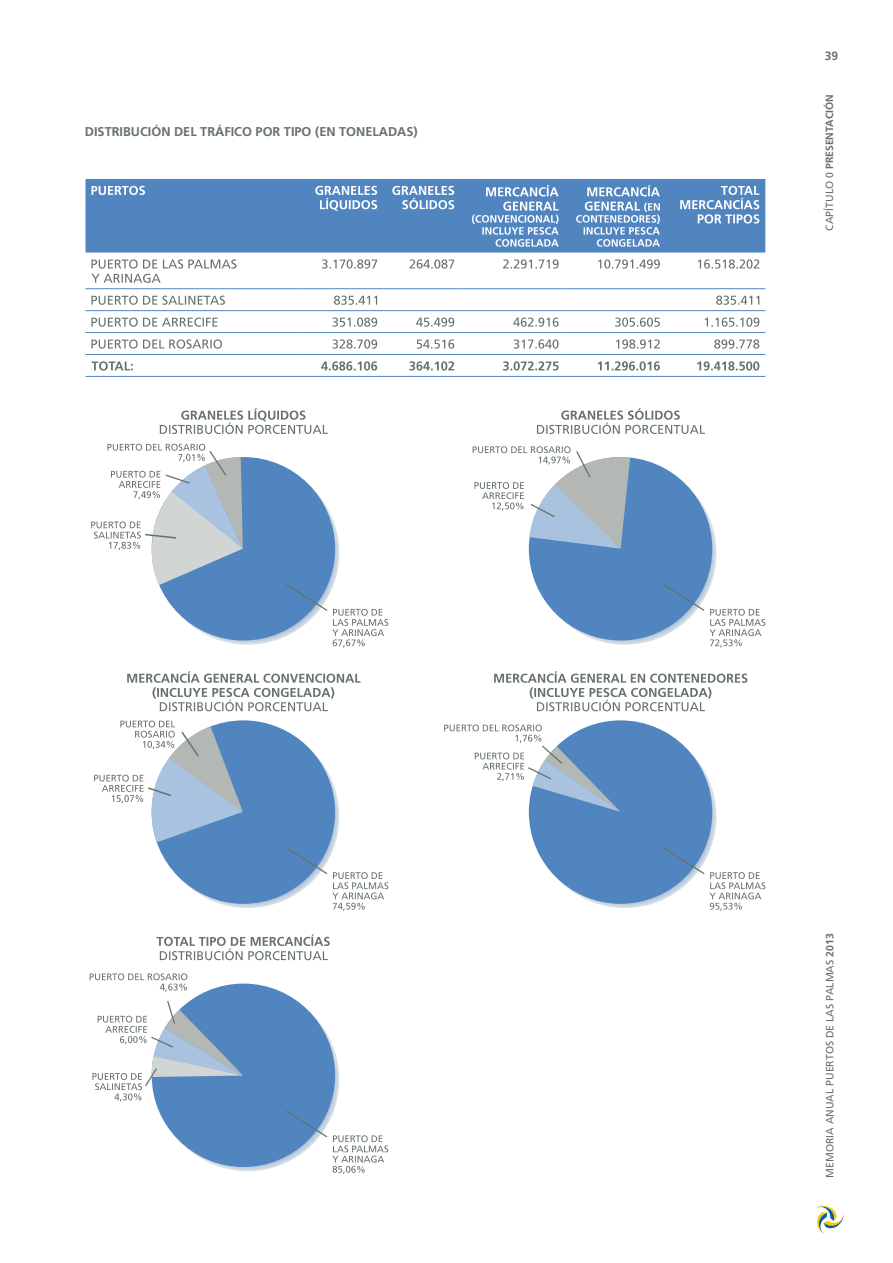
<style>
.page{position:relative;width:893px;height:1263px;background:#fff}
.page>*{position:absolute;margin:0;border:0;box-sizing:border-box;transform-origin:0 0}
.t1{font:700 12.75px "Frutiger";color:#67726b}
.t2{font:700 12px "Frutiger";color:#67726b}
.t3{font:10.5px "Frutiger";color:#67726b}
.t4{font:700 10.5px "Frutiger";color:#67726b}
.s1{font-weight:400}
.s2{font-weight:700}
</style>
<div class="page">
<svg style="left:815px;top:1206px;width:29px;height:29px"></svg>
<div style="left:85px;top:179px;width:680px;height:74px;background:#5185c0"></div>
<hr style="left:85px;top:288px;width:219px;height:1px;background:#5185c0">
<hr style="left:304px;top:288px;width:79px;height:1px;background:#5185c0">
<hr style="left:383px;top:288px;width:77px;height:1px;background:#5185c0">
<hr style="left:460px;top:288px;width:105px;height:1px;background:#5185c0">
<hr style="left:565px;top:288px;width:101px;height:1px;background:#5185c0">
<hr style="left:666px;top:288px;width:99px;height:1px;background:#5185c0">
<hr style="left:85px;top:310px;width:219px;height:1px;background:#5185c0">
<hr style="left:304px;top:310px;width:79px;height:1px;background:#5185c0">
<hr style="left:383px;top:310px;width:77px;height:1px;background:#5185c0">
<hr style="left:460px;top:310px;width:105px;height:1px;background:#5185c0">
<hr style="left:565px;top:310px;width:101px;height:1px;background:#5185c0">
<hr style="left:666px;top:310px;width:99px;height:1px;background:#5185c0">
<hr style="left:85px;top:332px;width:219px;height:1px;background:#5185c0">
<hr style="left:304px;top:332px;width:79px;height:1px;background:#5185c0">
<hr style="left:383px;top:332px;width:77px;height:1px;background:#5185c0">
<hr style="left:460px;top:332px;width:105px;height:1px;background:#5185c0">
<hr style="left:565px;top:332px;width:101px;height:1px;background:#5185c0">
<hr style="left:666px;top:332px;width:99px;height:1px;background:#5185c0">
<hr style="left:85px;top:354px;width:219px;height:1px;background:#5185c0">
<hr style="left:304px;top:354px;width:79px;height:1px;background:#5185c0">
<hr style="left:383px;top:354px;width:77px;height:1px;background:#5185c0">
<hr style="left:460px;top:354px;width:105px;height:1px;background:#5185c0">
<hr style="left:565px;top:354px;width:101px;height:1px;background:#5185c0">
<hr style="left:666px;top:354px;width:99px;height:1px;background:#5185c0">
<hr style="left:85px;top:376px;width:219px;height:1px;background:#5185c0">
<hr style="left:304px;top:376px;width:79px;height:1px;background:#5185c0">
<hr style="left:383px;top:376px;width:77px;height:1px;background:#5185c0">
<hr style="left:460px;top:376px;width:105px;height:1px;background:#5185c0">
<hr style="left:565px;top:376px;width:101px;height:1px;background:#5185c0">
<hr style="left:666px;top:376px;width:99px;height:1px;background:#5185c0">
<svg style="left:91px;top:186px;width:54px;height:9px"></svg>
<svg style="left:315px;top:186px;width:62px;height:25px"></svg>
<svg style="left:392px;top:186px;width:62px;height:23px"></svg>
<svg style="left:472px;top:185px;width:87px;height:62px;background:#79a1ce"></svg>
<svg style="left:576px;top:185px;width:84px;height:62px;background:#7da4cf"></svg>
<svg style="left:680px;top:186px;width:79px;height:38px;background:#7aa1ce"></svg>
<svg style="left:91px;top:259px;width:145px;height:24px"></svg>
<svg style="left:322px;top:259px;width:55px;height:10px"></svg>
<svg style="left:410px;top:259px;width:44px;height:10px"></svg>
<svg style="left:503px;top:259px;width:56px;height:10px"></svg>
<svg style="left:598px;top:259px;width:62px;height:10px"></svg>
<svg style="left:698px;top:259px;width:61px;height:10px"></svg>
<svg style="left:91px;top:296px;width:134px;height:9px"></svg>
<svg style="left:334px;top:296px;width:43px;height:9px"></svg>
<svg style="left:716px;top:296px;width:43px;height:9px"></svg>
<svg style="left:91px;top:317px;width:127px;height:10px"></svg>
<svg style="left:332px;top:317px;width:45px;height:10px"></svg>
<svg style="left:416px;top:317px;width:38px;height:10px"></svg>
<svg style="left:513px;top:317px;width:46px;height:10px"></svg>
<svg style="left:615px;top:317px;width:45px;height:10px"></svg>
<svg style="left:705px;top:317px;width:54px;height:10px"></svg>
<svg style="left:91px;top:339px;width:131px;height:10px"></svg>
<svg style="left:332px;top:339px;width:45px;height:10px"></svg>
<svg style="left:417px;top:339px;width:37px;height:10px"></svg>
<svg style="left:514px;top:339px;width:45px;height:10px"></svg>
<svg style="left:616px;top:339px;width:44px;height:10px"></svg>
<svg style="left:714px;top:339px;width:45px;height:10px"></svg>
<svg style="left:91px;top:361px;width:42px;height:10px"></svg>
<svg style="left:321px;top:361px;width:56px;height:10px"></svg>
<svg style="left:409px;top:361px;width:45px;height:10px"></svg>
<svg style="left:503px;top:361px;width:56px;height:10px"></svg>
<svg style="left:598px;top:361px;width:62px;height:10px"></svg>
<svg style="left:697px;top:361px;width:62px;height:10px"></svg>
<svg style="left:156px;top:934px;width:174px;height:26px"></svg>
<svg style="left:90px;top:973px;width:97px;height:19px"></svg>
<div style="left:152px;top:983px;width:183px;height:184px;background:#5185c0;border-radius:50%"></div>
<svg style="left:284px;top:1109px;width:104px;height:65px"></svg>
<svg style="left:92px;top:999px;width:151px;height:102px"></svg>
<svg style="left:156px;top:461px;width:183px;height:184px"></svg>
<svg style="left:160px;top:408px;width:168px;height:26px"></svg>
<div style="left:152px;top:457px;width:183px;height:183px;background:#5185c0;border-radius:50%"></div>
<svg style="left:284px;top:582px;width:104px;height:65px"></svg>
<svg style="left:91px;top:444px;width:152px;height:141px"></svg>
<svg style="left:533px;top:461px;width:183px;height:184px"></svg>
<svg style="left:537px;top:408px;width:168px;height:26px"></svg>
<div style="left:529px;top:457px;width:183px;height:183px;background:#5185c0;border-radius:50%"></div>
<svg style="left:661px;top:582px;width:104px;height:65px"></svg>
<svg style="left:473px;top:446px;width:157px;height:103px"></svg>
<svg style="left:127px;top:671px;width:234px;height:40px"></svg>
<div style="left:152px;top:720px;width:183px;height:184px;background:#5185c0;border-radius:50%"></div>
<svg style="left:284px;top:846px;width:104px;height:65px"></svg>
<svg style="left:94px;top:720px;width:149px;height:122px"></svg>
<svg style="left:494px;top:671px;width:253px;height:40px"></svg>
<div style="left:529px;top:720px;width:183px;height:184px;background:#5185c0;border-radius:50%"></div>
<svg style="left:661px;top:846px;width:104px;height:65px"></svg>
<svg style="left:444px;top:724px;width:176px;height:88px"></svg>
<p class="t1" style="left:85px;top:124px;width:264px">DISTRIBUCIÓN DEL TRÁFICO POR TIPO (EN TONELADAS</p>
<p class="t1" style="left:414px;top:124px;width:6px">)</p>
<p class="t2" style="left:825px;top:49px;width:15px">39</p>
<p class="t4" style="left:823px;top:231px;width:138px;rotate:-90deg"><span class="s1">CAPÍTULO 0</span> PRESENTACIÓN</p>
<p class="t3" style="left:824px;top:1178px;width:246px;rotate:-90deg">Mem oria ANUAL PUERTOS DE LAS PALMAS <span class="s2">2013</span></p>
</div>
